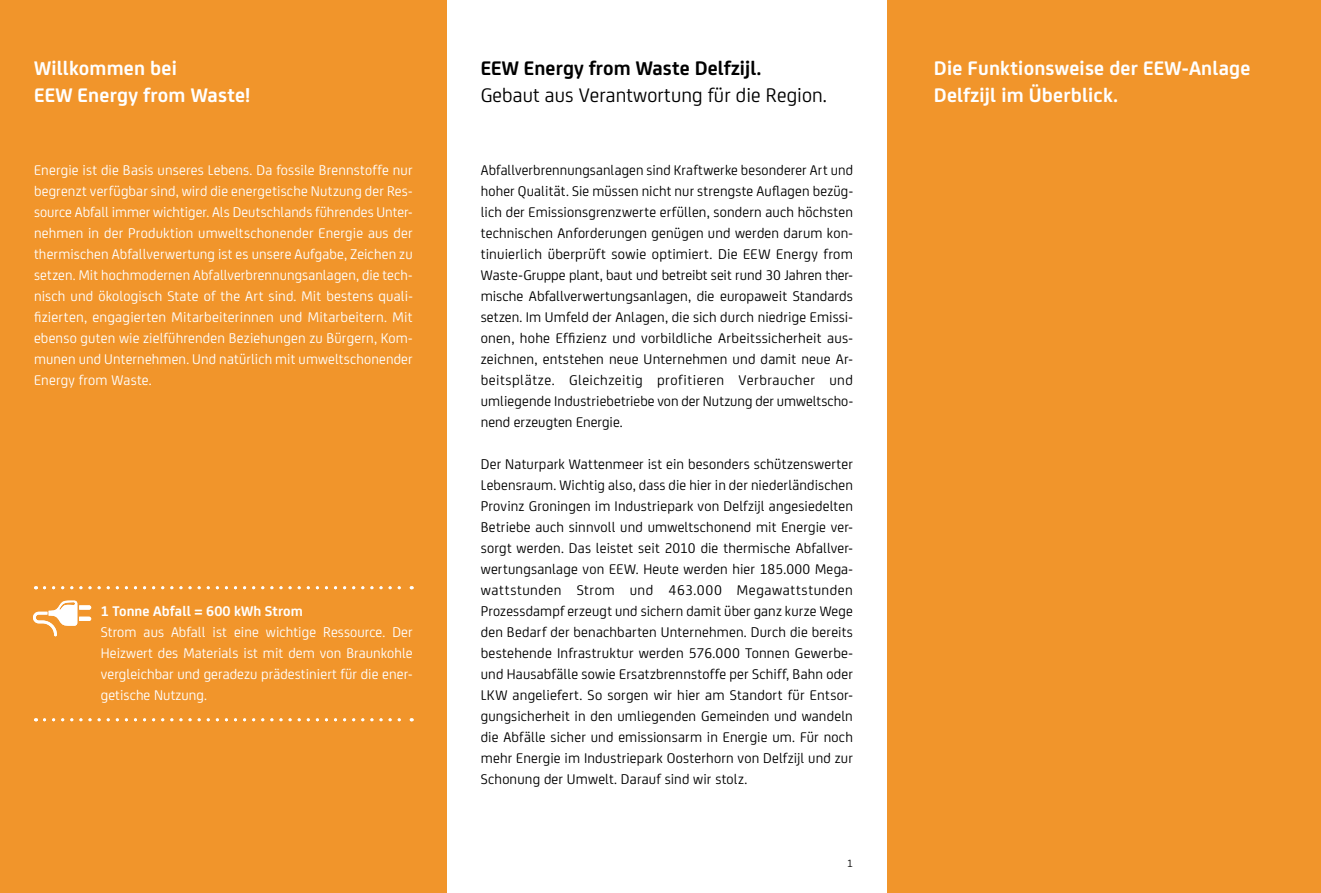
<style>
.page{position:relative;width:1321px;height:893px;background:#fff}
.page>*{position:absolute;margin:0;border:0;box-sizing:border-box;transform-origin:0 0}
.t1{font:700 21px/27px "EEW";letter-spacing:.01em;color:#fff}
.t2{font:21px "EEW";letter-spacing:.005em;color:#000}
.t3{font:700 21px "EEW";letter-spacing:.005em;color:#000}
.t4{font:15px/21px "EEW";letter-spacing:.005em;color:#000;text-align:justify}
.t5{font:15px/21px "EEW";letter-spacing:.005em;color:#fff;text-align:justify}
.t6{font:700 15px "EEW";letter-spacing:.005em;color:#fff}
.t7{font:11.25px "EEW";color:#000}
</style>
<div class="page">
<div style="left:887px;top:0;width:433px;height:893px;background:#f1952b"></div>
<div style="left:0;top:0;width:446px;height:893px;background:#f1952b"></div>
<svg style="left:44px;top:586px;width:368px;height:3px"></svg>
<svg style="left:44px;top:718px;width:368px;height:3px"></svg>
<svg style="left:33px;top:601px;width:58px;height:35px"></svg>
<h1 class="t1" style="left:34px;top:53px;width:217px">Willkommen bei<br>EEW Energy from Waste!</h1>
<p class="t5" style="left:34px;top:159px;width:380px">Energie ist die Basis unseres Lebens. Da fossile Brennstoffe nur begrenzt verfügbar sind, wird die energetische Nutzung der Res&shy;source Abfall immer wichtiger. Als Deutschlands führendes Unter&shy;nehmen in der Produktion umweltschonender Energie aus der thermischen Abfallverwertung ist es unsere Aufgabe, Zeichen zu setzen. Mit hochmodernen Abfallverbrennungsanlagen, die tech&shy;nisch und ökologisch State of the Art sind. Mit bestens quali&shy;fizierten, engagierten Mitarbeiterinnen und Mitarbeitern. Mit ebenso guten wie zielführenden Beziehungen zu Bürgern, Kom&shy;munen und Unternehmen. Und natürlich mit umweltschonender Energy from Waste.</p>
<p class="t6" style="left:101px;top:600px;width:203px">1 Tonne Abfall = 600 kWh Strom</p>
<p class="t5" style="left:101px;top:621px;width:313px">Strom aus Abfall ist eine wichtige Ressource. Der Heizwert des Materials ist mit dem von Braunkohle vergleichbar und geradezu prädestiniert für die ener&shy;getische Nutzung.</p>
<h1 class="t3" style="left:480px;top:53px;width:282px">EEW Energy from Waste Delfzijl.</h1>
<h1 class="t2" style="left:480px;top:80px;width:348px">Gebaut aus Verantwortung für die Region.</h1>
<p class="t4" style="left:480px;top:159px;width:374px">Abfallverbrennungsanlagen sind Kraftwerke besonderer Art und hoher Qualität. Sie müssen nicht nur strengste Auflagen bezüg&shy;lich der Emissionsgrenzwerte erfüllen, sondern auch höchsten technischen Anforderungen genügen und werden darum kon&shy;tinuierlich überprüft sowie optimiert. Die EEW Energy from Waste-Gruppe plant, baut und betreibt seit rund 30 Jahren ther&shy;mische Abfallverwertungsanlagen, die europaweit Standards setzen. Im Umfeld der Anlagen, die sich durch niedrige Emissi&shy;onen, hohe Effizienz und vorbildliche Arbeitssicherheit aus&shy;zeichnen, entstehen neue Unternehmen und damit neue Ar&shy;beitsplätze. Gleichzeitig profitieren Verbraucher und umliegende Industriebetriebe von der Nutzung der umweltscho&shy;nend erzeugten Energie.</p>
<p class="t4" style="left:480px;top:453px;width:374px">Der Naturpark Wattenmeer ist ein besonders schützenswerter Lebensraum. Wichtig also, dass die hier in der niederländischen Provinz Groningen im Industriepark von Delfzijl angesiedelten Betriebe auch sinnvoll und umweltschonend mit Energie ver&shy;sorgt werden. Das leistet seit 2010 die thermische Abfallver&shy;wertungsanlage von EEW. Heute werden hier 185.000 Mega&shy;wattstunden Strom und 463.000 Megawattstunden Prozessdampf erzeugt und sichern damit über ganz kurze Wege den Bedarf der benachbarten Unternehmen. Durch die bereits bestehende Infrastruktur werden 576.000 Tonnen Gewerbe&shy;und Hausabfälle sowie Ersatzbrennstoffe per Schiff, Bahn oder LKW angeliefert. So sorgen wir hier am Standort für Entsor&shy;gungsicherheit in den umliegenden Gemeinden und wandeln die Abfälle sicher und emissionsarm in Energie um. Für noch mehr Energie im Industriepark Oosterhorn von Delfzijl und zur Schonung der Umwelt. Darauf sind wir stolz.</p>
<p class="t7" style="left:847px;top:856px;width:7px">1</p>
<h1 class="t1" style="left:933px;top:53px;width:318px">Die Funktionsweise der EEW-Anlage<br>Delfzijl im Überblick.</h1>
</div>
